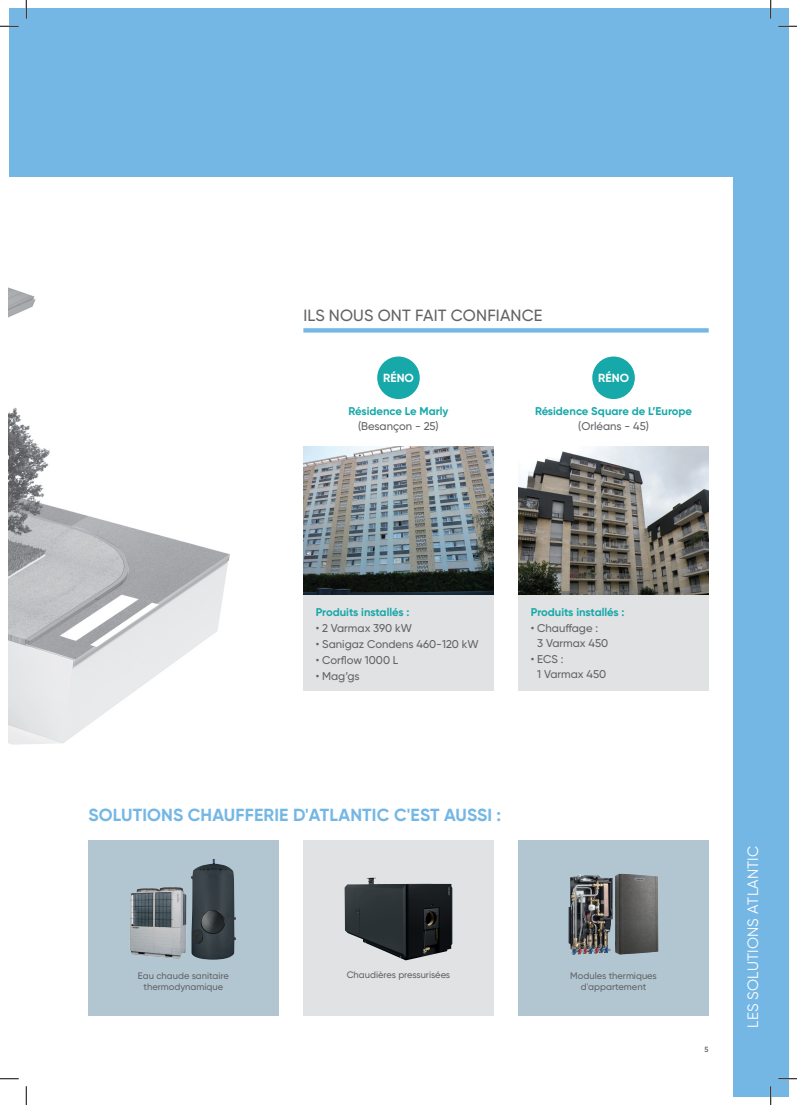
<style>
.page{position:relative;width:797px;height:1105px;background:#fff}
.page>*{position:absolute;margin:0;border:0;box-sizing:border-box;transform-origin:0 0}
.t1{font:700 17.5px "Gilroy";letter-spacing:.01em;color:#74b7e5}
.t2{font:500 16.25px "Gilroy";letter-spacing:.01em;color:#636366}
.t3{font:15px "Gilroy";letter-spacing:.01em;color:#fff}
.t4{font:700 11.75px "Gilroy";color:#fff}
.t5{font:500 11.25px/15px "Gilroy";color:#636366}
.t6{font:700 11.25px "Gilroy";color:#17a8a9}
.t7{font:500 9.38px/11.2px "Gilroy";color:#636366;text-align:center}
.t8{font:600 7.5px "Gilroy";color:#636366}
</style>
<div class="page">
<div style="left:88px;top:841px;width:190px;height:175px;background:#b1c6d1"></div>
<img style="left:130px;top:887px;width:56px;height:72px">
<img style="left:191px;top:859px;width:45px;height:101px">
<div style="left:303px;top:841px;width:190px;height:175px;background:#e1e2e4"></div>
<img style="left:344px;top:878px;width:108px;height:82px">
<div style="left:518px;top:841px;width:190px;height:175px;background:#b1c6d1"></div>
<img style="left:568px;top:874px;width:36px;height:81px">
<img style="left:615px;top:874px;width:44px;height:81px">
<div style="left:9px;top:9px;width:779px;height:168px;background:#74b7e5"></div>
<img style="left:9px;top:288px;width:221px;height:457px">
<div style="left:303px;top:328px;width:405px;height:5px;background:#74b7e5"></div>
<svg style="left:592px;top:356px;width:43px;height:43px"></svg>
<svg style="left:592px;top:357px;width:42px;height:42px"></svg>
<img style="left:518px;top:446px;width:190px;height:149px">
<div style="left:518px;top:595px;width:190px;height:95px;background:#e1e2e4"></div>
<svg style="left:377px;top:356px;width:43px;height:43px"></svg>
<svg style="left:377px;top:357px;width:42px;height:42px"></svg>
<img style="left:303px;top:446px;width:190px;height:149px">
<div style="left:303px;top:595px;width:190px;height:95px;background:#e1e2e4"></div>
<div style="left:733px;top:9px;width:55px;height:1087px;background:#74b7e5"></div>
<svg style="left:0;top:25px;width:19px;height:2px"></svg>
<svg style="left:778px;top:25px;width:19px;height:2px"></svg>
<svg style="left:0;top:1078px;width:19px;height:1px"></svg>
<svg style="left:778px;top:1078px;width:19px;height:1px"></svg>
<svg style="left:25px;top:0;width:2px;height:19px"></svg>
<svg style="left:25px;top:1086px;width:2px;height:19px"></svg>
<svg style="left:770px;top:0;width:1px;height:19px"></svg>
<svg style="left:770px;top:1086px;width:1px;height:19px"></svg>
<h2 class="t2" style="left:303px;top:305px;width:240px">ILS NOUS ONT FAIT CONFIANCE</h2>
<p class="t4" style="left:383px;top:370px;width:32px">RÉNO</p>
<p class="t6" style="left:348px;top:404px;width:101px">Résidence Le Marly</p>
<p class="t5" style="left:358px;top:418px;width:82px">(Besançon - 25)</p>
<p class="t4" style="left:598px;top:370px;width:32px">RÉNO</p>
<p class="t6" style="left:535px;top:404px;width:158px">Résidence Square de L’Europe</p>
<p class="t5" style="left:578px;top:418px;width:72px">(Orléans - 45)</p>
<p class="t6" style="left:316px;top:605px;width:95px">Produits installés :</p>
<p class="t5" style="left:316px;top:621px;width:98px">• 2 Varmax 390 kW</p>
<p class="t5" style="left:316px;top:636px;width:164px">• Sanigaz Condens 460-120 kW</p>
<p class="t5" style="left:316px;top:652px;width:84px">• Corflow 1000 L</p>
<p class="t5" style="left:316px;top:668px;width:45px">• Mag’gs</p>
<p class="t6" style="left:531px;top:605px;width:95px">Produits installés :</p>
<p class="t5" style="left:537px;top:621px;width:72px;text-indent:-6px">• Chauffage :<br>3 Varmax 450</p>
<p class="t5" style="left:537px;top:651px;width:70px;text-indent:-6px">• ECS :<br>1 Varmax 450</p>
<h1 class="t1" style="left:88px;top:804px;width:414px">SOLUTIONS CHAUFFERIE D'ATLANTIC C'EST AUSSI :</h1>
<p class="t7" style="left:138px;top:970px;width:92px">Eau chaude sanitaire thermodynamique</p>
<p class="t7" style="left:347px;top:969px;width:105px">Chaudières pressurisées</p>
<p class="t7" style="left:570px;top:970px;width:88px">Modules thermiques d'appartement</p>
<p class="t8" style="left:704px;top:1045px;width:6px">5</p>
<h3 class="t3" style="left:743px;top:1028px;width:183px;rotate:-90deg">LES SOLUTIONS ATLANTIC</h3>
</div>
